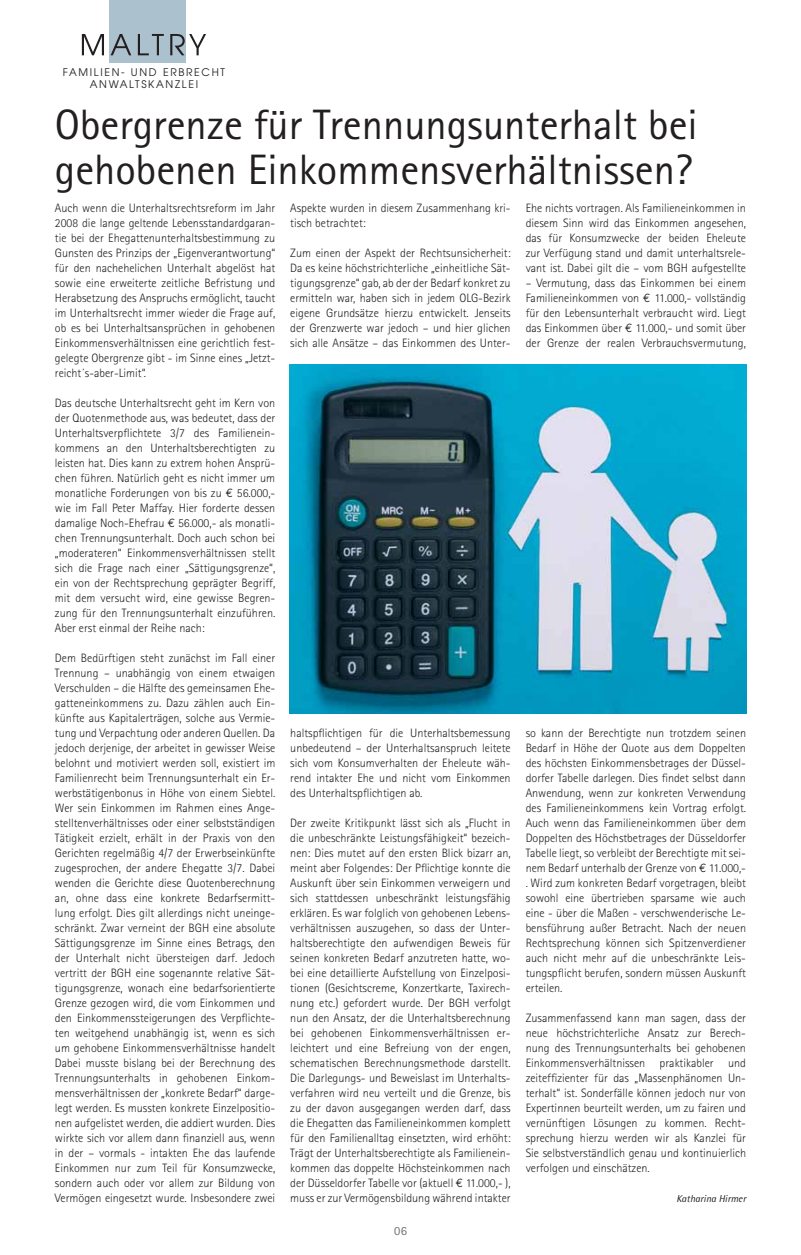
<style>
.page{position:relative;width:801px;height:1255px;background:#fff}
.page>*{position:absolute;margin:0;border:0;box-sizing:border-box;transform-origin:0 0}
.t1{font:42.5px/45px "Rotis Sans Serif";color:#231f20}
.t2{font:12.5px "Rotis Sans Serif";color:#6d6e70}
.t3{font:300 12.12px/15px "Rotis Sans Serif";color:#231f20;text-align:justify}
.t4{font:10.5px/12.6px "Avant Garde";letter-spacing:.16em;color:#231f20;text-align:center}
.t5{font:italic 10px "AT Rotis Semi Sans";color:#231f20}
.s1{font-family:"Euro Mono";font-weight:400}
</style>
<div class="page">
<img style="left:290px;top:364px;width:456px;height:349px">
<div style="left:110px;top:0;width:76px;height:62px;background:#acc1ce"></div>
<svg style="left:82px;top:34px;width:22px;height:21px"></svg>
<svg style="left:111px;top:34px;width:20px;height:21px"></svg>
<svg style="left:138px;top:34px;width:26px;height:21px"></svg>
<svg style="left:170px;top:34px;width:36px;height:21px"></svg>
<p class="t4" style="left:63px;top:67px;width:164px">FAMILIEN- UND ERBRECHT<br>ANWALTSKANZLEI</p>
<h1 class="t1" style="left:55px;top:107px;width:644px">Obergrenze für Trennungsunterhalt bei gehobenen Einkommensverhältnissen?</h1>
<p class="t3" style="left:55px;top:201px;width:222px">Auch wenn die Unterhaltsrechtsreform im Jahr 2008 die lange geltende Lebensstandardgaran&shy;tie bei der Ehegattenunterhaltsbestimmung zu Gunsten des Prinzips der „Eigenverantwortung“ für den nachehelichen Unterhalt abgelöst hat sowie eine erweiterte zeitliche Befristung und Herabsetzung des Anspruchs ermöglicht, taucht im Unterhaltsrecht immer wieder die Frage auf, ob es bei Unterhaltsansprüchen in gehobenen Einkommensverhältnissen eine gerichtlich fest&shy;gelegte Obergrenze gibt - im Sinne eines „Jetzt&shy;reicht´s-aber-Limit“.</p>
<p class="t3" style="left:55px;top:396px;width:222px">Das deutsche Unterhaltsrecht geht im Kern von der Quotenmethode aus, was bedeutet, dass der Unterhaltsverpflichtete 3/7 des Familienein&shy;kommens an den Unterhaltsberechtigten zu leisten hat. Dies kann zu extrem hohen Ansprü&shy;chen führen. Natürlich geht es nicht immer um monatliche Forderungen von bis zu <span class="s1">€</span> 56.000,- wie im Fall Peter Maffay. Hier forderte dessen damalige Noch-Ehefrau <span class="s1">€</span> 56.000,- als monatli&shy;chen Trennungsunterhalt. Doch auch schon bei „moderateren“ Einkommensverhältnissen stellt sich die Frage nach einer „Sättigungsgrenze“, ein von der Rechtsprechung geprägter Begriff, mit dem versucht wird, eine gewisse Begren&shy;zung für den Trennungsunterhalt einzuführen.<br>Aber erst einmal der Reihe nach:</p>
<p class="t3" style="left:55px;top:651px;width:222px">Dem Bedürftigen steht zunächst im Fall einer Trennung – unabhängig von einem etwaigen Verschulden – die Hälfte des gemeinsamen Ehe&shy;gatteneinkommens zu. Dazu zählen auch Ein&shy;künfte aus Kapitalerträgen, solche aus Vermie&shy;tung und Verpachtung oder anderen Quellen. Da jedoch derjenige, der arbeitet in gewisser Weise belohnt und motiviert werden soll, existiert im Familienrecht beim Trennungsunterhalt ein Er&shy;werbstätigenbonus in Höhe von einem Siebtel.<br>Wer sein Einkommen im Rahmen eines Ange&shy;stelltenverhältnisses oder einer selbstständigen Tätigkeit erzielt, erhält in der Praxis von den Gerichten regelmäßig 4/7 der Erwerbseinkünfte zugesprochen, der andere Ehegatte 3/7. Dabei wenden die Gerichte diese Quotenberechnung an, ohne dass eine konkrete Bedarfsermitt&shy;lung erfolgt. Dies gilt allerdings nicht uneinge&shy;schränkt. Zwar verneint der BGH eine absolute Sättigungsgrenze im Sinne eines Betrags, den der Unterhalt nicht übersteigen darf. Jedoch vertritt der BGH eine sogenannte relative Sät&shy;tigungsgrenze, wonach eine bedarfsorientierte Grenze gezogen wird, die vom Einkommen und den Einkommenssteigerungen des Verpflichte&shy;ten weitgehend unabhängig ist, wenn es sich um gehobene Einkommensverhältnisse handelt Dabei musste bislang bei der Berechnung des Trennungsunterhalts in gehobenen Einkom&shy;mensverhältnissen der „konkrete Bedarf“ darge&shy;legt werden. Es mussten konkrete Einzelpositio&shy;nen aufgelistet werden, die addiert wurden. Dies wirkte sich vor allem dann finanziell aus, wenn in der – vormals - intakten Ehe das laufende Einkommen nur zum Teil für Konsumzwecke, sondern auch oder vor allem zur Bildung von Vermögen eingesetzt wurde. Insbesondere zwei</p>
<p class="t3" style="left:290px;top:201px;width:222px">Aspekte wurden in diesem Zusammenhang kri&shy;tisch betrachtet:</p>
<p class="t3" style="left:290px;top:246px;width:222px">Zum einen der Aspekt der Rechtsunsicherheit:<br>Da es keine höchstrichterliche „einheitliche Sät&shy;tigungsgrenze“ gab, ab der der Bedarf konkret zu ermitteln war, haben sich in jedem OLG-Bezirk eigene Grundsätze hierzu entwickelt. Jenseits der Grenzwerte war jedoch – und hier glichen sich alle Ansätze – das Einkommen des Unter-</p>
<p class="t3" style="left:526px;top:201px;width:222px">Ehe nichts vortragen. Als Familieneinkommen in diesem Sinn wird das Einkommen angesehen, das für Konsumzwecke der beiden Eheleute zur Verfügung stand und damit unterhaltsrele&shy;vant ist. Dabei gilt die – vom BGH aufgestellte</p>
<p class="t3" style="left:526px;top:276px;width:222px">– Vermutung, dass das Einkommen bei einem Familieneinkommen von <span class="s1">€</span> 11.000,- vollständig für den Lebensunterhalt verbraucht wird. Liegt das Einkommen über <span class="s1">€</span> 11.000,- und somit über der Grenze der realen Verbrauchsvermutung,</p>
<p class="t3" style="left:290px;top:726px;width:222px">haltspflichtigen für die Unterhaltsbemessung unbedeutend – der Unterhaltsanspruch leitete sich vom Konsumverhalten der Eheleute wäh&shy;rend intakter Ehe und nicht vom Einkommen des Unterhaltspflichtigen ab.</p>
<p class="t3" style="left:290px;top:816px;width:222px">Der zweite Kritikpunkt lässt sich als „Flucht in die unbeschränkte Leistungsfähigkeit“ bezeich&shy;nen: Dies mutet auf den ersten Blick bizarr an, meint aber Folgendes: Der Pflichtige konnte die Auskunft über sein Einkommen verweigern und sich stattdessen unbeschränkt leistungsfähig erklären. Es war folglich von gehobenen Lebens&shy;verhältnissen auszugehen, so dass der Unter&shy;haltsberechtigte den aufwendigen Beweis für seinen konkreten Bedarf anzutreten hatte, wo&shy;bei eine detaillierte Aufstellung von Einzelposi&shy;tionen (Gesichtscreme, Konzertkarte, Taxirech&shy;nung etc.) gefordert wurde. Der BGH verfolgt nun den Ansatz, der die Unterhaltsberechnung bei gehobenen Einkommensverhältnissen er&shy;leichtert und eine Befreiung von der engen, schematischen Berechnungsmethode darstellt.<br>Die Darlegungs- und Beweislast im Unterhalts&shy;verfahren wird neu verteilt und die Grenze, bis zu der davon ausgegangen werden darf, dass die Ehegatten das Familieneinkommen komplett für den Familienalltag einsetzten, wird erhöht:<br>Trägt der Unterhaltsberechtigte als Familienein&shy;kommen das doppelte Höchsteinkommen nach der Düsseldorfer Tabelle vor (aktuell <span class="s1">€</span> 11.000,- ), muss er zur Vermögensbildung während intakter</p>
<p class="t2" style="left:394px;top:1226px;width:14px">06</p>
<p class="t3" style="left:526px;top:726px;width:222px">so kann der Berechtigte nun trotzdem seinen Bedarf in Höhe der Quote aus dem Doppelten des höchsten Einkommensbetrages der Düssel&shy;dorfer Tabelle darlegen. Dies findet selbst dann Anwendung, wenn zur konkreten Verwendung des Familieneinkommens kein Vortrag erfolgt.<br>Auch wenn das Familieneinkommen über dem Doppelten des Höchstbetrages der Düsseldorfer Tabelle liegt, so verbleibt der Berechtigte mit sei&shy;nem Bedarf unterhalb der Grenze von <span class="s1">€</span> 11.000,- . Wird zum konkreten Bedarf vorgetragen, bleibt sowohl eine übertrieben sparsame wie auch eine - über die Maßen - verschwenderische Le&shy;bensführung außer Betracht. Nach der neuen Rechtsprechung können sich Spitzenverdiener auch nicht mehr auf die unbeschränkte Leis&shy;tungspflicht berufen, sondern müssen Auskunft erteilen.</p>
<p class="t3" style="left:526px;top:1011px;width:222px">Zusammenfassend kann man sagen, dass der neue höchstrichterliche Ansatz zur Berech&shy;nung des Trennungsunterhalts bei gehobenen Einkommensverhältnissen praktikabler und zeiteffizienter für das „Massenphänomen Un&shy;terhalt“ ist. Sonderfälle können jedoch nur von Expertinnen beurteilt werden, um zu fairen und vernünftigen Lösungen zu kommen. Recht&shy;sprechung hierzu werden wir als Kanzlei für Sie selbstverständlich genau und kontinuierlich verfolgen und einschätzen.</p>
<p class="t5" style="left:676px;top:1195px;width:71px">Katharina Hirmer</p>
</div>
